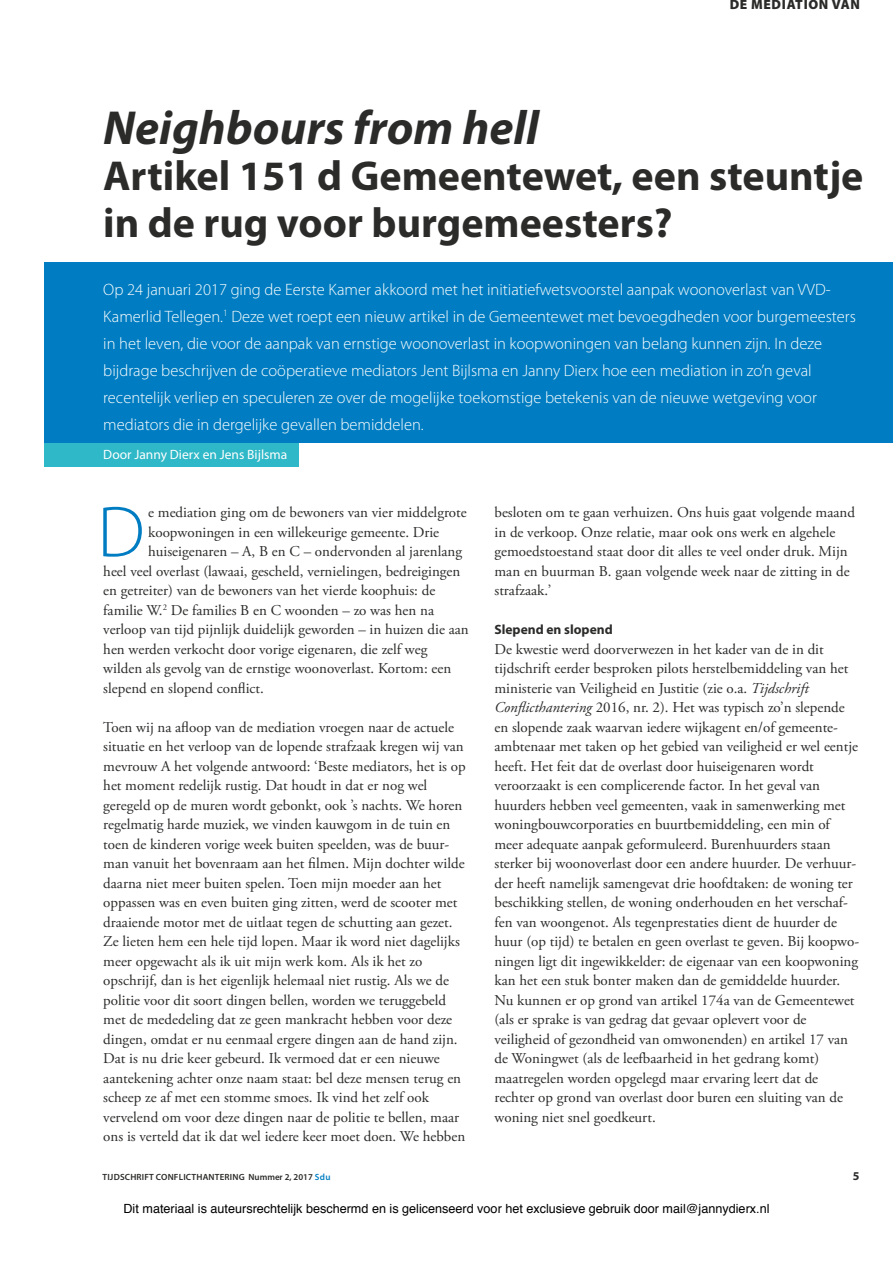
<style>
.page{position:relative;width:893px;height:1263px;background:#fff}
.page>*{position:absolute;margin:0;border:0;box-sizing:border-box;transform-origin:0 0}
.t1{font:300 72.9px "Myriad Pro";color:#007dc2}
.t2{font:italic 700 48px "Myriad Pro";color:#2b2b2a}
.t3{font:700 42px/46.5px "Myriad Pro";color:#2b2b2a}
.t4{font:300 16.5px/27px "Myriad Pro";color:#fefefe}
.t5{font:15px/19.5px "Adobe Garamond Pro";color:#2b2b2a}
.t6{font:13.5px "Myriad Pro";color:#fefefe}
.t7{font:700 13.5px "Myriad Pro";color:#2b2b2a}
.t8{font:900 13.5px "Myriad Pro";letter-spacing:.05em;color:#2b2b2a}
.t9{font:12.6px "Helvetica";color:#000}
.t10{font:700 12px "Myriad Pro";color:#2b2b2a}
.t11{font:600 9px "Myriad Pro";letter-spacing:.02em;color:#2b2b2a}
.s1{font-style:italic}
.s2{color:#007dc2}
</style>
<div class="page">
<div style="left:44px;top:443px;width:255px;height:23px;background:#2eb8c8"></div>
<div style="left:44px;top:262px;width:849px;height:181px;background:#007dc2"></div>
<p class="t8" style="left:730px;top:-5px;width:132px">DE MEDIATION VAN</p>
<h2 class="t2" style="left:103px;top:96px;width:437px">Neighbours from hell</h2>
<h3 class="t3" style="left:103px;top:151px;width:762px">Artikel 151 d Gemeentewet, een steuntje in de rug voor burgemeesters?</h3>
<p class="t4" style="left:103px;top:275px;width:754px">Op 24 januari 2017 ging de Eerste Kamer akkoord met het initiatiefwetsvoorstel aanpak woonoverlast van VVD-Kamerlid Tellegen.<sup>1</sup> Deze wet roept een nieuw artikel in de Gemeentewet met bevoegdheden voor burgemeesters in het leven, die voor de aanpak van ernstige woonoverlast in koopwoningen van belang kunnen zijn. In deze bijdrage beschrijven de coöperatieve mediators Jent Bijlsma en Janny Dierx hoe een mediation in zo’n geval recentelijk verliep en speculeren ze over de mogelijke toekomstige betekenis van de nieuwe wetgeving voor mediators die in dergelijke gevallen bemiddelen.</p>
<p class="t6" style="left:103px;top:446px;width:185px">Door Janny Dierx en Jens Bijlsma</p>
<h1 class="t1" style="left:97px;top:488px;width:49px">D</h1>
<p class="t5" style="left:148px;top:503px;width:320px">e mediation ging om de bewoners van vier middelgrote</p>
<p class="t5" style="left:148px;top:523px;width:293px">koopwoningen in een willekeurige gemeente. Drie</p>
<p class="t5" style="left:148px;top:542px;width:315px">huiseigenaren – A, B en C – ondervonden al jarenlang</p>
<p class="t5" style="left:103px;top:562px;width:359px">heel veel overlast (lawaai, gescheld, vernielingen, bedreigingen</p>
<p class="t5" style="left:103px;top:581px;width:334px">en getreiter) van de bewoners van het vierde koophuis: de</p>
<p class="t5" style="left:103px;top:601px;width:332px">familie W.<sup>2</sup> De families B en C woonden – zo was hen na</p>
<p class="t5" style="left:103px;top:620px;width:367px">verloop van tijd pijnlijk duidelijk geworden – in huizen die aan</p>
<p class="t5" style="left:103px;top:640px;width:326px">hen werden verkocht door vorige eigenaren, die zelf weg</p>
<p class="t5" style="left:103px;top:659px;width:349px">wilden als gevolg van de ernstige woonoverlast. Kortom: een</p>
<p class="t5" style="left:103px;top:679px;width:162px">slepend en slopend conflict.</p>
<p class="t5" style="left:103px;top:718px;width:364px">Toen wij na afloop van de mediation vroegen naar de actuele situatie en het verloop van de lopende strafzaak kregen wij van mevrouw A het volgende antwoord: ‘Beste mediators, het is op het moment redelijk rustig. Dat houdt in dat er nog wel geregeld op de muren wordt gebonkt, ook ’s nachts. We horen regelmatig harde muziek, we vinden kauwgom in de tuin en toen de kinderen vorige week buiten speelden, was de buur&shy;man vanuit het bovenraam aan het filmen. Mijn dochter wilde daarna niet meer buiten spelen. Toen mijn moeder aan het oppassen was en even buiten ging zitten, werd de scooter met draaiende motor met de uitlaat tegen de schutting aan gezet.<br>Ze lieten hem een hele tijd lopen. Maar ik word niet dagelijks meer opgewacht als ik uit mijn werk kom. Als ik het zo opschrijf, dan is het eigenlijk helemaal niet rustig. Als we de politie voor dit soort dingen bellen, worden we teruggebeld met de mededeling dat ze geen mankracht hebben voor deze dingen, omdat er nu eenmaal ergere dingen aan de hand zijn.<br>Dat is nu drie keer gebeurd. Ik vermoed dat er een nieuwe aantekening achter onze naam staat: bel deze mensen terug en scheep ze af met een stomme smoes. Ik vind het zelf ook vervelend om voor deze dingen naar de politie te bellen, maar ons is verteld dat ik dat wel iedere keer moet doen. We hebben</p>
<p class="t5" style="left:494px;top:503px;width:362px">besloten om te gaan verhuizen. Ons huis gaat volgende maand in de verkoop. Onze relatie, maar ook ons werk en algehele gemoedstoestand staat door dit alles te veel onder druk. Mijn man en buurman B. gaan volgende week naar de zitting in de strafzaak.’</p>
<p class="t7" style="left:494px;top:621px;width:120px">Slepend en slopend</p>
<p class="t5" style="left:494px;top:640px;width:366px">De kwestie werd doorverwezen in het kader van de in dit tijdschrift eerder besproken pilots herstelbemiddeling van het ministerie van Veiligheid en Justitie (zie o.a. <span class="s1">Tijdschrift Conflicthantering</span> 2016, nr. 2). Het was typisch zo’n slepende en slopende zaak waarvan iedere wijkagent en/of gemeente&shy;ambtenaar met taken op het gebied van veiligheid er wel eentje heeft. Het feit dat de overlast door huiseigenaren wordt veroorzaakt is een complicerende factor. In het geval van huurders hebben veel gemeenten, vaak in samenwerking met woningbouwcorporaties en buurtbemiddeling, een min of meer adequate aanpak geformuleerd. Burenhuurders staan sterker bij woonoverlast door een andere huurder. De verhuur&shy;der heeft namelijk samengevat drie hoofdtaken: de woning ter beschikking stellen, de woning onderhouden en het verschaf&shy;fen van woongenot. Als tegenprestaties dient de huurder de huur (op tijd) te betalen en geen overlast te geven. Bij koopwo&shy;ningen ligt dit ingewikkelder: de eigenaar van een koopwoning kan het een stuk bonter maken dan de gemiddelde huurder.<br>Nu kunnen er op grond van artikel 174a van de Gemeentewet (als er sprake is van gedrag dat gevaar oplevert voor de veiligheid of gezondheid van omwonenden) en artikel 17 van de Woningwet (als de leefbaarheid in het gedrang komt) maatregelen worden opgelegd maar ervaring leert dat de rechter op grond van overlast door buren een sluiting van de woning niet snel goedkeurt.</p>
<p class="t11" style="left:103px;top:1171px;width:230px">TIJDSCHRIFT CONFLICTHANTERING Nummer 2, 2017 <span class="s2">Sdu</span></p>
<p class="t10" style="left:853px;top:1168px;width:8px">5</p>
<p class="t9" style="left:124px;top:1203px;width:647px">Dit materiaal is auteursrechtelijk beschermd en is gelicenseerd voor het exclusieve gebruik door mail@jannydierx.nl</p>
</div>
